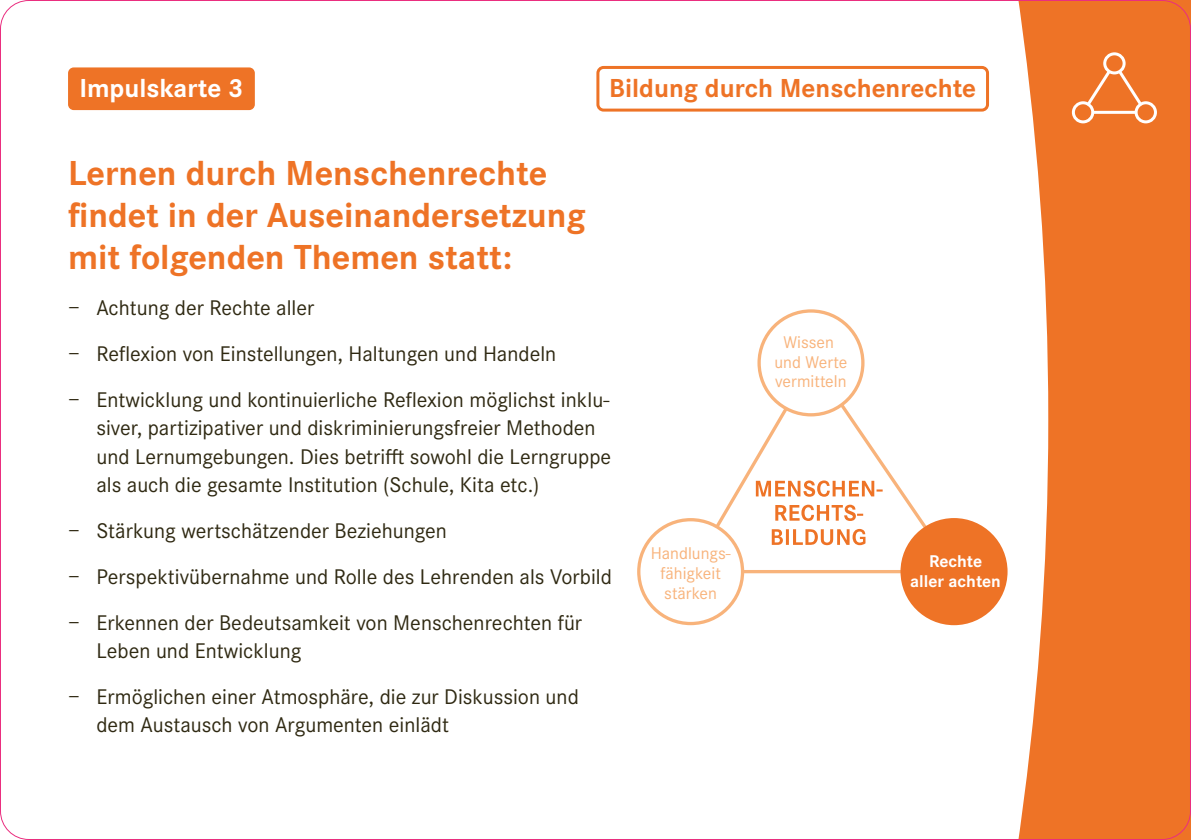
<style>
.page{position:relative;width:1191px;height:840px;background:#fff}
.page>*{position:absolute;margin:0;border:0;box-sizing:border-box;transform-origin:0 0}
.P-Gross{font:700 36px/42px "Corporate S Pro";color:#ee7326}
.P_-_Nummer_Kopfzeile_POSITIV{font:700 27px "Corporate S";color:#ee7326}
.P_-_Nummer_Kopfzeile_POSITIV-2{font:700 27px "Corporate S";color:#fff}
.t1{font:22px/28px "Corporate S Pro";color:#2f2912}
.t2{font:17.6px/19.8px "Corporate S";color:#f8b37b;text-align:center}
.t3{font:700 17.6px/19.8px "Corporate S";color:#fff;text-align:center}
</style>
<div class="page">
<svg style="left:1018px;top:0;width:173px;height:839px;fill:#ee7326"></svg>
<div style="left:1103px;top:52px;width:22px;height:22px;border:3px solid #fff;border-radius:50%"></div>
<div style="left:1071px;top:101px;width:23px;height:22px;border:3px solid #fff;border-radius:50%"></div>
<div style="left:1134px;top:101px;width:23px;height:22px;border:3px solid #fff;border-radius:50%"></div>
<hr style="left:1093px;top:111px;width:42px;height:3px;background:#fff">
<svg style="left:1084px;top:68px;width:60px;height:40px"></svg>
<div style="left:596px;top:66px;width:393px;height:45px;border:3px solid #ee7326;border-radius:6px"></div>
<div style="left:68px;top:67px;width:187px;height:43px;background:#ee7326;border-radius:6px"></div>
<div style="left:637px;top:517px;width:107px;height:108px;border:3px solid #f8b37b;border-radius:50%"></div>
<svg style="left:742px;top:569px;width:158px;height:4px"></svg>
<svg style="left:712px;top:400px;width:218px;height:145px"></svg>
<div style="left:759px;top:311px;width:104px;height:103px;background:#fff;border-radius:50%"></div>
<div style="left:757px;top:309px;width:107px;height:107px;border:3px solid #f8b37b;border-radius:50%"></div>
<div style="left:902px;top:519px;width:104px;height:104px;background:#ee7326;border-radius:50%"></div>
<div style="left:900px;top:517px;width:107px;height:108px;border:3px solid #ee7326;border-radius:50%"></div>
<h1 class="P_-_Nummer_Kopfzeile_POSITIV-2" style="left:79px;top:69px;width:166px">Impulskarte 3</h1>
<h1 class="P_-_Nummer_Kopfzeile_POSITIV" style="left:609px;top:69px;width:368px">Bildung durch Menschenrechte</h1>
<p class="P-Gross" style="left:68px;top:149px;width:519px">Lernen durch Menschenrechte findet in der Auseinandersetzung mit folgenden Themen statt:</p>
<p class="t1" style="left:68px;top:292px;width:248px">− Achtung der Rechte aller</p>
<p class="t1" style="left:68px;top:338px;width:490px">− Reflexion von Einstellungen, Haltungen und Handeln</p>
<p class="t1" style="left:96px;top:384px;width:516px;text-indent:-28px">− Entwicklung und kontinuierliche Reflexion möglichst inklu&shy;siver, partizipativer und diskriminierungsfreier Methoden und Lernumgebungen. Dies betrifft sowohl die Lerngruppe als auch die gesamte Institution (Schule, Kita etc.)</p>
<p class="t1" style="left:68px;top:514px;width:380px">− Stärkung wertschätzender Beziehungen</p>
<p class="t1" style="left:68px;top:560px;width:545px">− Perspektivübernahme und Rolle des Lehrenden als Vorbild</p>
<p class="t1" style="left:96px;top:606px;width:487px;text-indent:-28px">− Erkennen der Bedeutsamkeit von Menschenrechten für<br>Leben und Entwicklung</p>
<p class="t1" style="left:96px;top:680px;width:484px;text-indent:-28px">− Ermöglichen einer Atmosphäre, die zur Diskussion und dem Austausch von Argumenten einlädt</p>
<p class="t2" style="left:650px;top:542px;width:81px">Handlungs&shy;fähigkeit stärken</p>
<p class="t2" style="left:774px;top:331px;width:74px">Wissen und Werte vermitteln</p>
<p class="t3" style="left:910px;top:550px;width:92px">Rechte aller achten</p>
</div>
